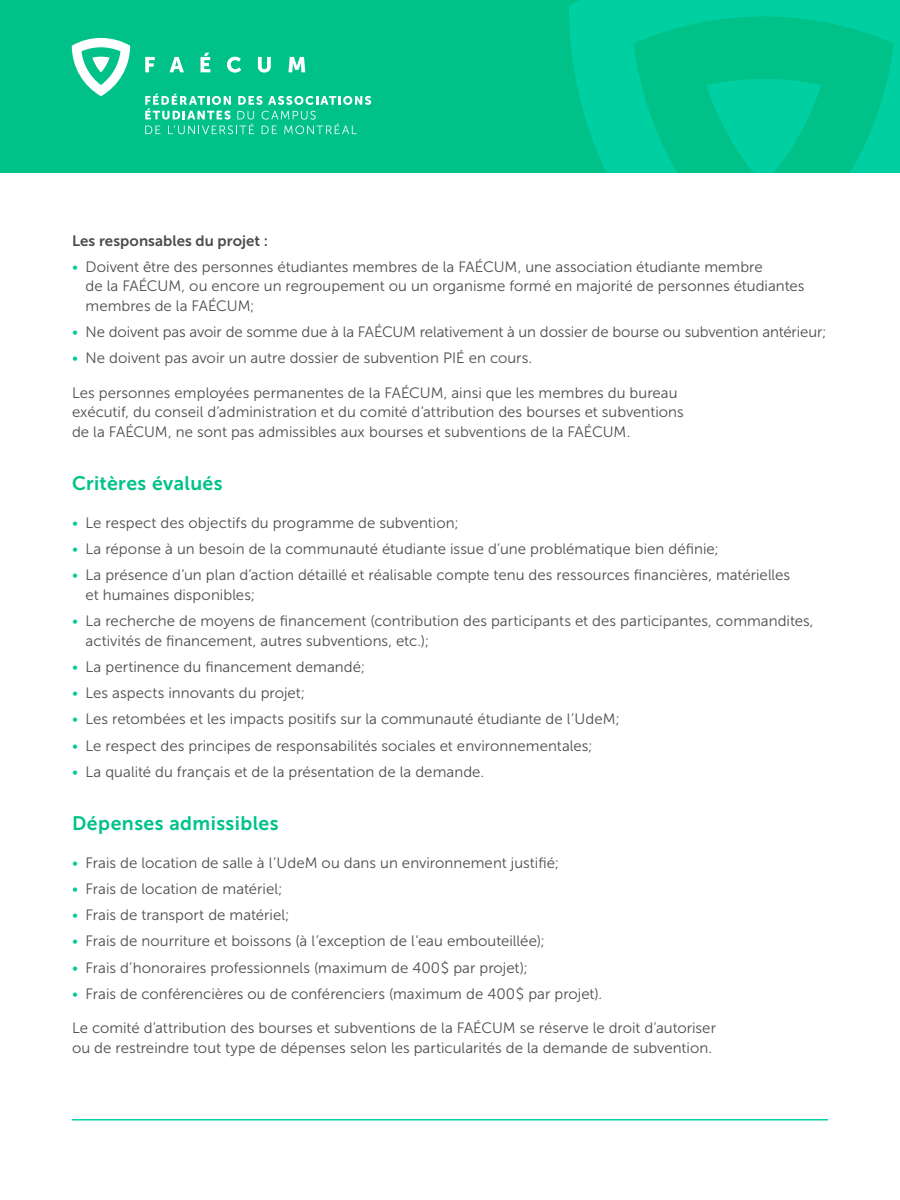
<style>
.page{position:relative;width:900px;height:1200px;background:#fff}
.page>*{position:absolute;margin:0;border:0;box-sizing:border-box;transform-origin:0 0}
.t1{font:19.5px "Museo Sans 700";letter-spacing:.02em;color:#00c289}
.t2{font:15px/19.5px "Museo Sans 300";letter-spacing:.005em;color:#4d4d4f}
.t3{font:15px "Museo Sans 700";letter-spacing:.005em;color:#4d4d4f}
.s1{color:#00cb9c}
</style>
<div class="page">
<div style="left:0;top:0;width:900px;height:172px;background:#00c289"></div>
<svg style="left:569px;top:0;width:331px;height:172px"></svg>
<svg style="left:706px;top:79px;width:115px;height:93px"></svg>
<svg style="left:145px;top:94px;width:226px;height:40px"></svg>
<svg style="left:145px;top:57px;width:10px;height:15px"></svg>
<svg style="left:169px;top:57px;width:15px;height:15px"></svg>
<svg style="left:201px;top:53px;width:9px;height:19px"></svg>
<svg style="left:227px;top:57px;width:14px;height:16px"></svg>
<svg style="left:258px;top:57px;width:13px;height:16px"></svg>
<svg style="left:288px;top:57px;width:17px;height:15px"></svg>
<svg style="left:72px;top:38px;width:58px;height:58px"></svg>
<hr style="left:72px;top:1119px;width:756px;height:1px;background:#00d2a8">
<p class="t3" style="left:72px;top:232px;width:198px">Les responsables du projet :</p>
<p class="t2" style="left:86px;top:257px;width:721px;text-indent:-14px"><span class="s1">•</span> Doivent être des personnes étudiantes membres de la FAÉCUM, une association étudiante membre<br>de la FAÉCUM, ou encore un regroupement ou un organisme formé en majorité de personnes étudiantes membres de la FAÉCUM;</p>
<p class="t2" style="left:72px;top:322px;width:756px"><span class="s1">•</span> Ne doivent pas avoir de somme due à la FAÉCUM relativement à un dossier de bourse ou subvention antérieur;</p>
<p class="t2" style="left:72px;top:349px;width:462px"><span class="s1">•</span> Ne doivent pas avoir un autre dossier de subvention PIÉ en cours.</p>
<p class="t2" style="left:72px;top:383px;width:613px">Les personnes employées permanentes de la FAÉCUM, ainsi que les membres du bureau exécutif, du conseil d’administration et du comité d’attribution des bourses et subventions de la FAÉCUM, ne sont pas admissibles aux bourses et subventions de la FAÉCUM.</p>
<h1 class="t1" style="left:72px;top:473px;width:152px">Critères évalués</h1>
<p class="t2" style="left:72px;top:513px;width:388px"><span class="s1">•</span> Le respect des objectifs du programme de subvention;</p>
<p class="t2" style="left:72px;top:539px;width:648px"><span class="s1">•</span> La réponse à un besoin de la communauté étudiante issue d’une problématique bien définie;</p>
<p class="t2" style="left:86px;top:566px;width:706px;text-indent:-14px"><span class="s1">•</span> La présence d’un plan d’action détaillé et réalisable compte tenu des ressources financières, matérielles et humaines disponibles;</p>
<p class="t2" style="left:86px;top:611px;width:730px;text-indent:-14px"><span class="s1">•</span> La recherche de moyens de financement (contribution des participants et des participantes, commandites, activités de financement, autres subventions, etc.);</p>
<p class="t2" style="left:72px;top:657px;width:295px"><span class="s1">•</span> La pertinence du financement demandé;</p>
<p class="t2" style="left:72px;top:683px;width:235px"><span class="s1">•</span> Les aspects innovants du projet;</p>
<p class="t2" style="left:72px;top:710px;width:549px"><span class="s1">•</span> Les retombées et les impacts positifs sur la communauté étudiante de l’UdeM;</p>
<p class="t2" style="left:72px;top:736px;width:522px"><span class="s1">•</span> Le respect des principes de responsabilités sociales et environnementales;</p>
<p class="t2" style="left:72px;top:762px;width:414px"><span class="s1">•</span> La qualité du français et de la présentation de la demande.</p>
<h1 class="t1" style="left:72px;top:813px;width:208px">Dépenses admissibles</h1>
<p class="t2" style="left:72px;top:853px;width:489px"><span class="s1">•</span> Frais de location de salle à l’UdeM ou dans un environnement justifié;</p>
<p class="t2" style="left:72px;top:879px;width:212px"><span class="s1">•</span> Frais de location de matériel;</p>
<p class="t2" style="left:72px;top:905px;width:219px"><span class="s1">•</span> Frais de transport de matériel;</p>
<p class="t2" style="left:72px;top:932px;width:474px"><span class="s1">•</span> Frais de nourriture et boissons (à l’exception de l’eau embouteillée);</p>
<p class="t2" style="left:72px;top:958px;width:457px"><span class="s1">•</span> Frais d’honoraires professionnels (maximum de 400 $ par projet);</p>
<p class="t2" style="left:72px;top:984px;width:532px"><span class="s1">•</span> Frais de conférencières ou de conférenciers (maximum de 400 $ par projet).</p>
<p class="t2" style="left:72px;top:1019px;width:646px">Le comité d’attribution des bourses et subventions de la FAÉCUM se réserve le droit d’autoriser ou de restreindre tout type de dépenses selon les particularités de la demande de subvention.</p>
</div>
